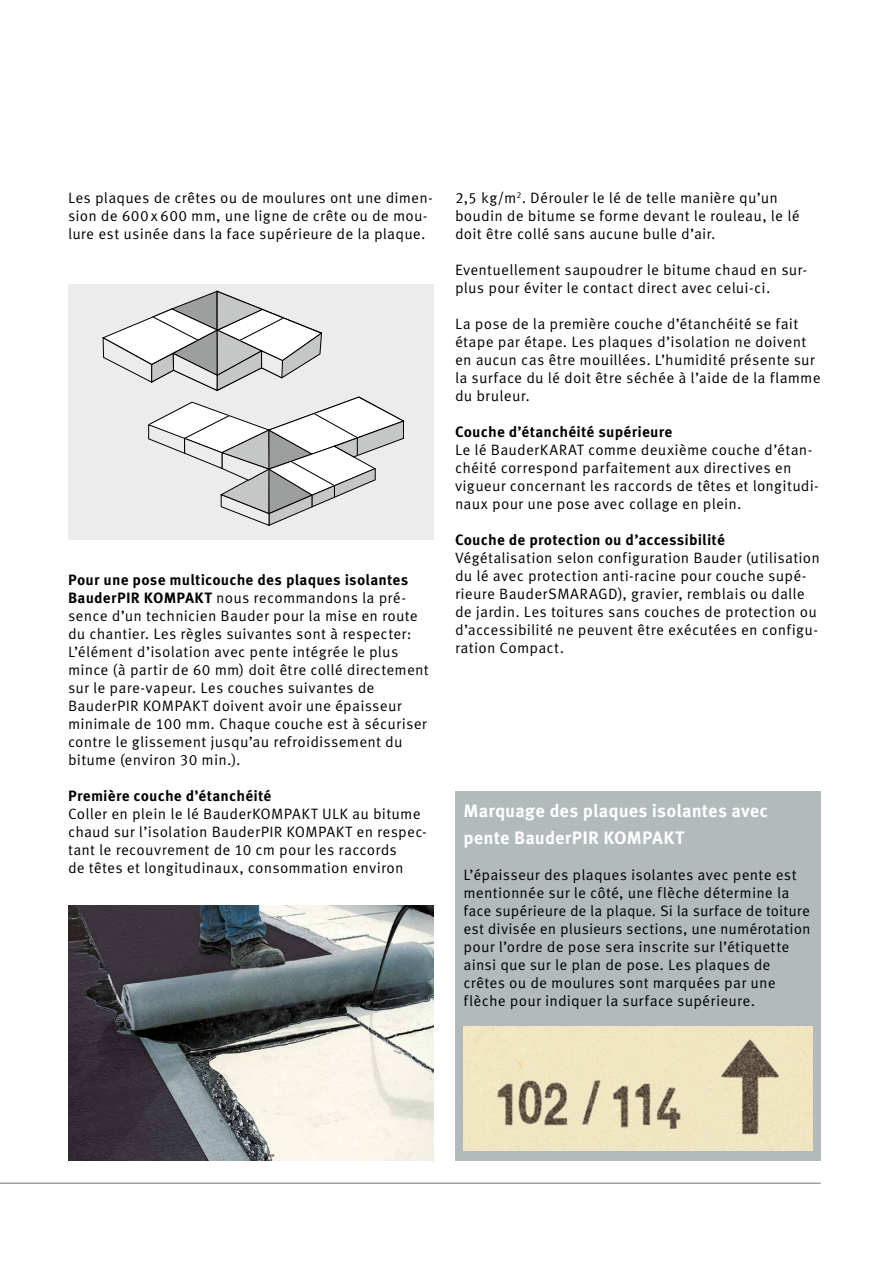
<style>
.page{position:relative;width:893px;height:1263px;background:#fff}
.page>*{position:absolute;margin:0;border:0;box-sizing:border-box;transform-origin:0 0}
.t1{font:700 18px/27px "Meta Correspondence Pro";letter-spacing:.005em;color:#fff}
.t2{font:15px/18px "Meta Correspondence Pro";letter-spacing:.01em;color:#000}
.t3{font:700 15px "Meta Correspondence Pro";letter-spacing:.01em;color:#000}
.s1{font-weight:700}
</style>
<div class="page">
<hr style="left:0;top:1182px;width:821px;height:2px;background:#9d9e9e">
<img style="left:68px;top:906px;width:366px;height:255px">
<div style="left:68px;top:285px;width:366px;height:255px;background:#ececec"></div>
<svg style="left:103px;top:291px;width:301px;height:235px"></svg>
<div style="left:455px;top:791px;width:366px;height:370px;background:#b3babc"></div>
<img style="left:463px;top:1027px;width:349px;height:123px">
<p class="t2" style="left:68px;top:187px;width:366px">Les plaques de crêtes ou de moulures ont une dimen&shy;sion de 600x 600 mm, une ligne de crête ou de mou&shy;lure est usinée dans la face supérieure de la plaque.</p>
<p class="t2" style="left:68px;top:569px;width:362px"><span class="s1">Pour une pose multicouche des plaques isolantes BauderPIR KOMPAKT</span> nous recommandons la pré&shy;sence d’un technicien Bauder pour la mise en route du chantier. Les règles suivantes sont à respecter:<br>L’élément d’isolation avec pente intégrée le plus mince (à partir de 60 mm) doit être collé directement sur le pare-vapeur. Les couches suivantes de BauderPIR KOMPAKT doivent avoir une épaisseur minimale de 100 mm. Chaque couche est à sécuriser contre le glissement jusqu’au refroidissement du bitume (environ 30 min.).</p>
<p class="t3" style="left:68px;top:784px;width:205px">Première couche d’étanchéité</p>
<p class="t2" style="left:68px;top:803px;width:360px">Coller en plein le lé BauderKOMPAKT ULK au bitume chaud sur l’isolation BauderPIR KOMPAKT en respec&shy;tant le recouvrement de 10 cm pour les raccords<br>de têtes et longitudinaux, consommation environ</p>
<p class="t2" style="left:455px;top:187px;width:346px">2,5 kg/m<sup>2</sup>. Dérouler le lé de telle manière qu’un boudin de bitume se forme devant le rouleau, le lé doit être collé sans aucune bulle d’air.</p>
<p class="t2" style="left:455px;top:259px;width:354px">Eventuellement saupoudrer le bitume chaud en sur&shy;plus pour éviter le contact direct avec celui-ci.</p>
<p class="t2" style="left:455px;top:313px;width:367px">La pose de la première couche d’étanchéité se fait étape par étape. Les plaques d’isolation ne doivent en aucun cas être mouillées. L’humidité présente sur la surface du lé doit être séchée à l’aide de la flamme du bruleur.</p>
<p class="t3" style="left:455px;top:420px;width:219px">Couche d’étanchéité supérieure</p>
<p class="t2" style="left:455px;top:439px;width:365px">Le lé BauderKARAT comme deuxième couche d’étan&shy;chéité correspond parfaitement aux directives en vigueur concernant les raccords de têtes et longitudi&shy;naux pour une pose avec collage en plein.</p>
<p class="t3" style="left:455px;top:528px;width:271px">Couche de protection ou d’accessibilité</p>
<p class="t2" style="left:455px;top:547px;width:366px">Végétalisation selon configuration Bauder (utilisation du lé avec protection anti-racine pour couche supé&shy;rieure BauderSMARAGD), gravier, remblais ou dalle de jardin. Les toitures sans couches de protection ou d’accessibilité ne peuvent être exécutées en configu&shy;ration Compact.</p>
<p class="t1" style="left:463px;top:796px;width:306px">Marquage des plaques isolantes avec pente BauderPIR KOMPAKT</p>
<p class="t2" style="left:463px;top:865px;width:349px">L’épaisseur des plaques isolantes avec pente est mentionnée sur le côté, une flèche détermine la face supérieure de la plaque. Si la surface de toiture est divisée en plusieurs sections, une numérotation pour l’ordre de pose sera inscrite sur l’étiquette ainsi que sur le plan de pose. Les plaques de crêtes ou de moulures sont marquées par une flèche pour indiquer la surface supérieure.</p>
</div>
